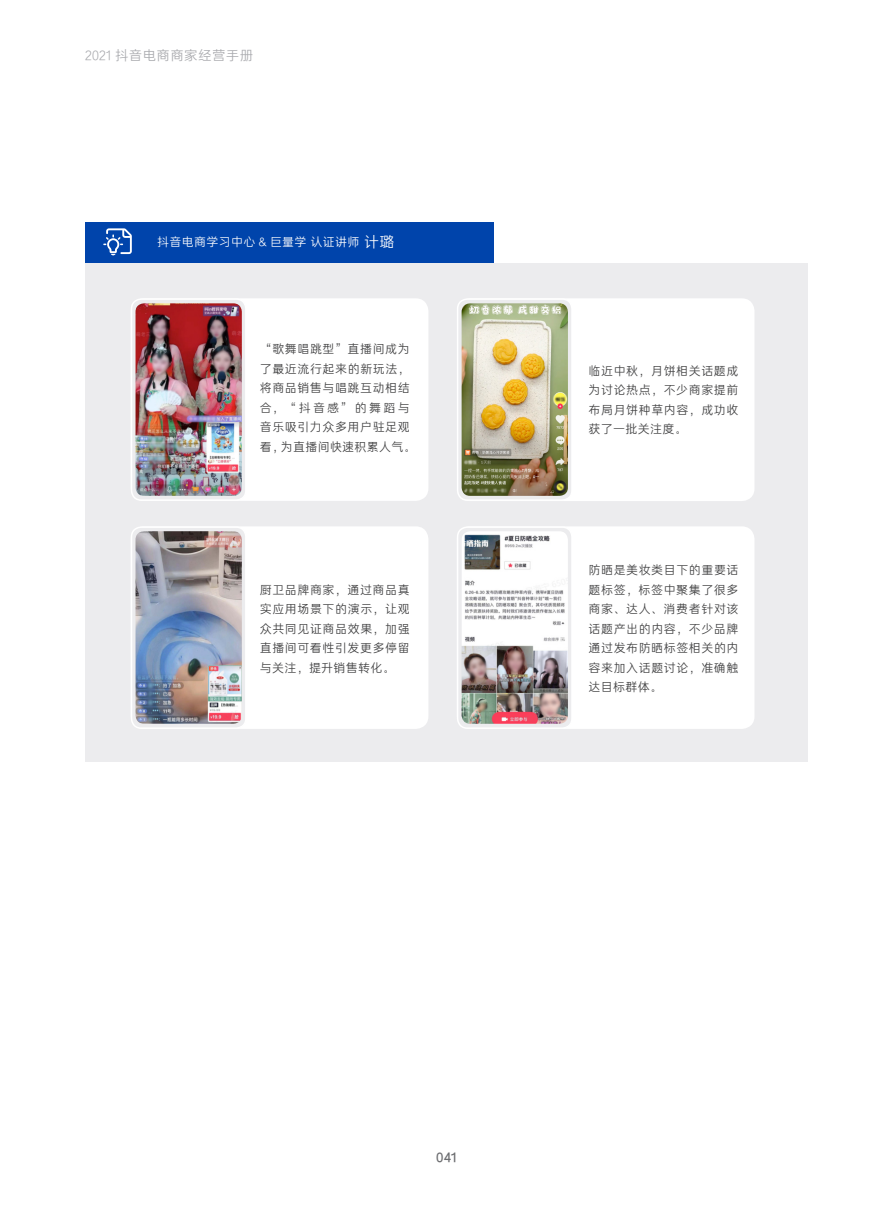
<style>
.page{position:relative;width:893px;height:1212px;background:#fff}
.page>*{position:absolute;margin:0;border:0;box-sizing:border-box;transform-origin:0 0}
.t1{font:13.5px "FZFANGJHS GB1 0";letter-spacing:.025em;color:#a8a9ad}
.t2{font:13.5px "FZFANGJHS CU GB1 0";color:#6c6d70}
.t3{font:12px/19.5px "FZFANGJHS GB1 0";letter-spacing:.045em;color:#3e3e3f;text-align:justify}
.t4{font:12px "FZFANGJHS GB1 0";letter-spacing:.025em;color:#fff}
.s1{font-size:15px}
</style>
<div class="page">
<div style="left:85px;top:263px;width:723px;height:498px;background:#ececee"></div>
<div style="left:457px;top:298px;width:297px;height:203px;background:#fff;border-radius:13px"></div>
<div style="left:131px;top:526px;width:297px;height:203px;background:#fff;border-radius:13px"></div>
<div style="left:131px;top:298px;width:297px;height:203px;background:#fff;border-radius:13px"></div>
<div style="left:458px;top:299px;width:114px;height:201px;background:linear-gradient(to right,#ececee,#ececee);border-radius:10px"></div>
<div style="left:457px;top:298px;width:116px;height:203px;border:2px solid #fff;border-radius:10px"></div>
<svg style="left:131px;top:299px;width:115px;height:201px"></svg>
<div style="left:131px;top:298px;width:116px;height:203px;border:2px solid #fff;border-radius:10px"></div>
<svg style="left:131px;top:527px;width:115px;height:201px"></svg>
<div style="left:131px;top:526px;width:116px;height:203px;border:2px solid #fff;border-radius:10px"></div>
<div style="left:457px;top:526px;width:297px;height:203px;background:#fff;border-radius:13px"></div>
<div style="left:85px;top:222px;width:408px;height:41px;background:#0044ab"></div>
<svg style="left:103px;top:228px;width:29px;height:27px"></svg>
<img style="left:462px;top:303px;width:106px;height:193px">
<div style="left:458px;top:527px;width:114px;height:201px;background:#ececee;border-radius:10px"></div>
<div style="left:457px;top:526px;width:116px;height:203px;border:2px solid #fff;border-radius:10px"></div>
<img style="left:462px;top:531px;width:106px;height:193px">
<img style="left:136px;top:531px;width:106px;height:193px">
<img style="left:136px;top:303px;width:106px;height:193px">
<p class="t1" style="left:85px;top:48px;width:170px">2021 抖音电商商家经营手册</p>
<p class="t4" style="left:157px;top:235px;width:239px">抖音电商学习中心 &amp; 巨量学 认证讲师 <span class="s1">计璐</span></p>
<p class="t3" style="left:260px;top:339px;width:157px;text-align:left">“歌舞唱跳型”直播间成为了最近流行起来的新玩法，将商品销售与唱跳互动相结合，“抖音感”的舞蹈与音乐吸引力众多用户驻足观看，为直播间快速积累人气。</p>
<p class="t3" style="left:260px;top:580px;width:151px">厨卫品牌商家，通过商品真实应用场景下的演示，让观众共同见证商品效果，加强直播间可看性引发更多停留与关注，提升销售转化。</p>
<p class="t3" style="left:589px;top:361px;width:151px">临近中秋，月饼相关话题成为讨论热点，不少商家提前布局月饼种草内容，成功收获了一批关注度。</p>
<p class="t3" style="left:589px;top:560px;width:152px">防晒是美妆类目下的重要话题标签，标签中聚集了很多商家、达人、消费者针对该话题产出的内容，不少品牌通过发布防晒标签相关的内容来加入话题讨论，准确触达目标群体。</p>
<p class="t2" style="left:436px;top:1150px;width:22px">041</p>
</div>
